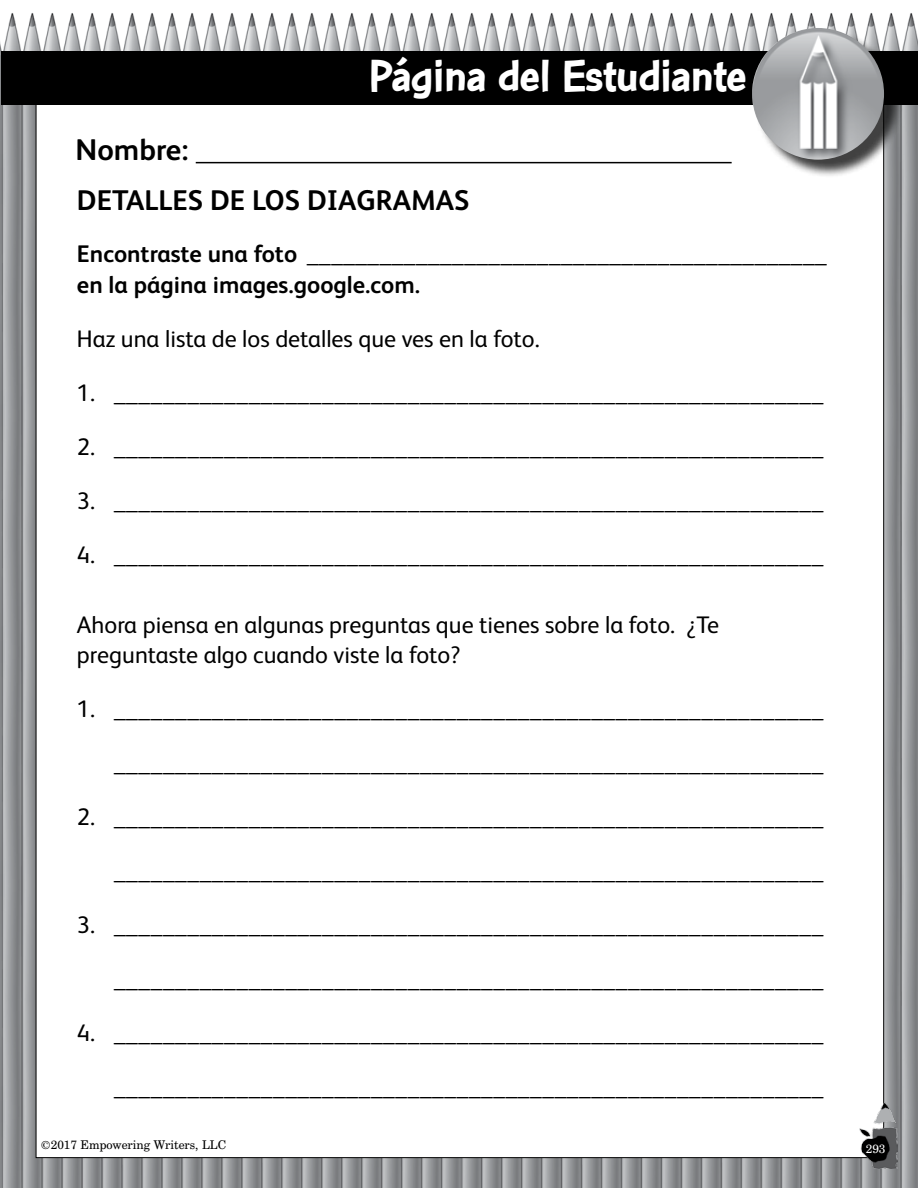
<style>
.page{position:relative;width:918px;height:1188px;background:#fff}
.page>*{position:absolute;margin:0;border:0;box-sizing:border-box;transform-origin:0 0}
.t1{font:700 48px "Con Brush";letter-spacing:-.02em;color:#fff}
.t2{font:700 30px "FS Albert";color:#000}
.t3{font:700 28.5px "FS Albert";color:#000}
.t4{font:24px/30px "FS Albert";color:#000}
.t5{font:700 24px/31.5px "FS Albert";color:#000}
.t6{font:12px "Century Schoolbook BT";color:#000}
.t7{font:12px "Century Schoolbook BT";color:#fff}
</style>
<div class="page">
<img style="left:0;top:13px;width:918px;height:1175px">
<div style="left:36px;top:68px;width:848px;height:1090px;background:#fff"></div>
<div style="left:1px;top:51px;width:917px;height:54px;background:#000"></div>
<div style="left:754px;top:30px;width:149px;height:148px;background:#000;opacity:.75"></div>
<img style="left:752px;top:28px;width:132px;height:132px;border-radius:66px">
<img style="left:860px;top:1103px;width:37px;height:65px">
<hr style="left:196px;top:162px;width:536px;height:1px;background:#000">
<p class="t2" style="left:76px;top:129px;width:114px">Nombre:</p>
<h1 class="t1" style="left:368px;top:47px;width:380px">Página del Estudiante</h1>
<p class="t3" style="left:77px;top:181px;width:394px">DETALLES DE LOS DIAGRAMAS</p>
<p class="t5" style="left:77px;top:237px;width:751px">Encontraste una foto ___________________________________________ en la página images.google.com.</p>
<p class="t4" style="left:77px;top:322px;width:464px">Haz una lista de los detalles que ves en la foto.</p>
<p class="t4" style="left:77px;top:376px;width:748px">1. __________________________________________________________</p>
<p class="t4" style="left:77px;top:430px;width:748px">2. __________________________________________________________</p>
<p class="t4" style="left:77px;top:484px;width:748px">3. __________________________________________________________</p>
<p class="t4" style="left:77px;top:538px;width:748px">4. __________________________________________________________</p>
<p class="t4" style="left:77px;top:609px;width:644px">Ahora piensa en algunas preguntas que tienes sobre la foto. ¿Te preguntaste algo cuando viste la foto?</p>
<p class="t4" style="left:77px;top:693px;width:748px">1. __________________________________________________________</p>
<p class="t4" style="left:114px;top:747px;width:711px">__________________________________________________________</p>
<p class="t4" style="left:77px;top:801px;width:748px">2. __________________________________________________________</p>
<p class="t4" style="left:114px;top:855px;width:711px">__________________________________________________________</p>
<p class="t4" style="left:77px;top:909px;width:748px">3. __________________________________________________________</p>
<p class="t4" style="left:114px;top:963px;width:711px">__________________________________________________________</p>
<p class="t4" style="left:77px;top:1017px;width:748px">4. __________________________________________________________</p>
<p class="t4" style="left:114px;top:1071px;width:711px">__________________________________________________________</p>
<p class="t6" style="left:41px;top:1138px;width:187px">©2017 Empowering Writers, LLC</p>
<p class="t7" style="left:866px;top:1141px;width:21px">293</p>
</div>
